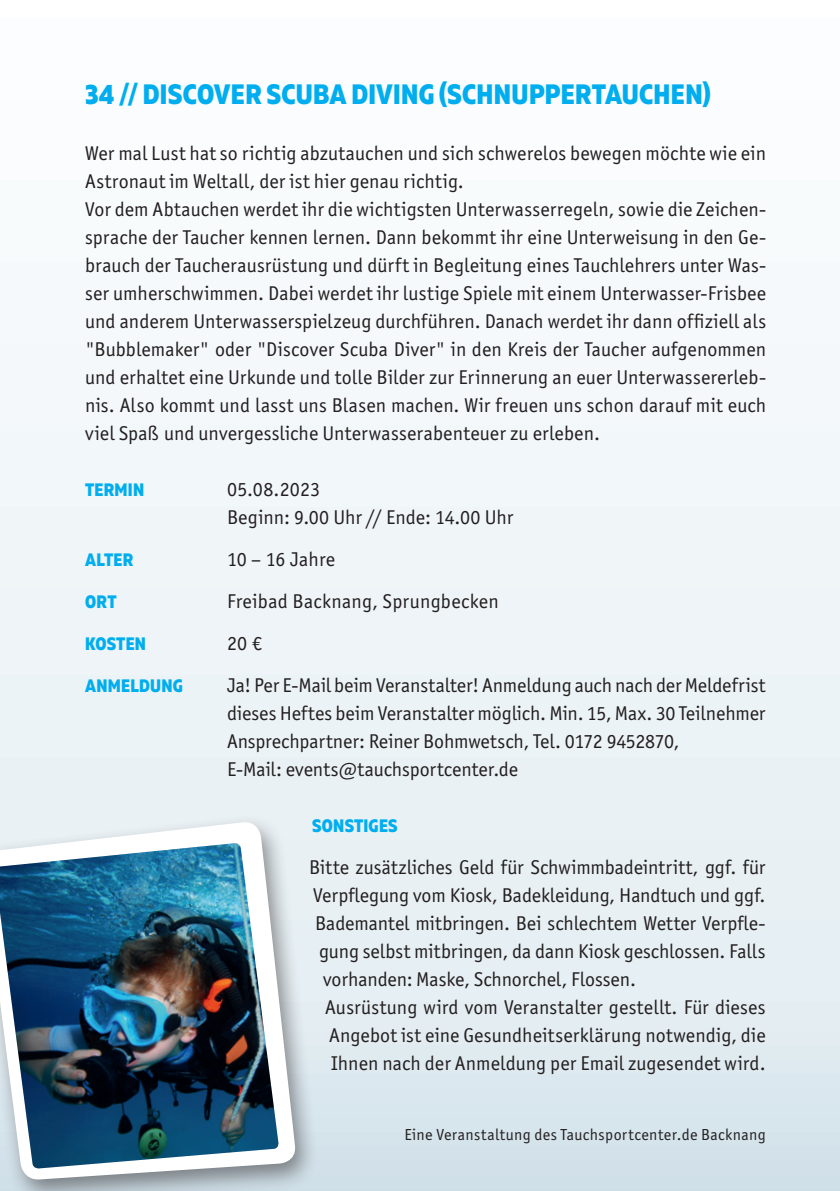
<style>
.page{position:relative;width:840px;height:1191px;background:#fff}
.page>*{position:absolute;margin:0;border:0;box-sizing:border-box;transform-origin:0 0}
.t1{font:800 28px "Muller Narrow";letter-spacing:.01em;color:#00aeef}
.t2{font:20px/28px "Officina Sans ITC Std";letter-spacing:.005em;color:#231f20}
.t3{font:800 18px "Muller Narrow";letter-spacing:.01em;color:#00aeef}
.t4{font:16px "Officina Sans ITC Std";letter-spacing:.025em;color:#231f20}
</style>
<div class="page">
<div style="left:0;top:0;width:839px;height:1191px;background:linear-gradient(to bottom,#fff,#dce8ee)"></div>
<svg style="left:839px;top:344px;width:1px;height:847px"></svg>
<div style="left:0;top:814px;width:319px;height:377px;background:#231f20;opacity:.5"></div>
<svg style="left:0;top:820px;width:297px;height:360px"></svg>
<img style="left:0;top:843px;width:279px;height:325px">
<h1 class="t1" style="left:85px;top:76px;width:627px">34 // DISCOVER SCUBA DIVING (SCHNUPPERTAUCHEN)</h1>
<p class="t2" style="left:85px;top:139px;width:682px">Wer mal Lust hat so richtig abzutauchen und sich schwerelos bewegen möchte wie ein Astronaut im Weltall, der ist hier genau richtig.<br>Vor dem Abtauchen werdet ihr die wichtigsten Unterwasserregeln, sowie die Zeichen&shy;sprache der Taucher kennen lernen. Dann bekommt ihr eine Unterweisung in den Ge&shy;brauch der Taucherausrüstung und dürft in Begleitung eines Tauchlehrers unter Was&shy;ser umherschwimmen. Dabei werdet ihr lustige Spiele mit einem Unterwasser-Frisbee und anderem Unterwasserspielzeug durchführen. Danach werdet ihr dann offiziell als "Bubblemaker" oder "Discover Scuba Diver" in den Kreis der Taucher aufgenommen und erhaltet eine Urkunde und tolle Bilder zur Erinnerung an euer Unterwassererleb&shy;nis. Also kommt und lasst uns Blasen machen. Wir freuen uns schon darauf mit euch viel Spaß und unvergessliche Unterwasserabenteuer zu erleben.</p>
<p class="t3" style="left:85px;top:478px;width:60px">TERMIN</p>
<p class="t2" style="left:227px;top:475px;width:288px">05.08.2023<br>Beginn: 9.00 Uhr // Ende: 14.00 Uhr</p>
<p class="t3" style="left:85px;top:548px;width:49px">ALTER</p>
<p class="t2" style="left:227px;top:545px;width:110px">10 – 16 Jahre</p>
<p class="t3" style="left:85px;top:590px;width:33px">ORT</p>
<p class="t2" style="left:227px;top:587px;width:273px">Freibad Backnang, Sprungbecken</p>
<p class="t3" style="left:85px;top:632px;width:62px">KOSTEN</p>
<p class="t2" style="left:227px;top:629px;width:36px">20 €</p>
<p class="t3" style="left:85px;top:674px;width:99px">ANMELDUNG</p>
<p class="t2" style="left:227px;top:671px;width:539px">Ja! Per E-Mail beim Veranstalter! Anmeldung auch nach der Meldefrist dieses Heftes beim Veranstalter möglich. Min. 15, Max. 30 Teilnehmer Ansprechpartner: Reiner Bohmwetsch, Tel. 0172 9452870,<br>E-Mail: events@tauchsportcenter.de</p>
<p class="t3" style="left:312px;top:814px;width:87px">SONSTIGES</p>
<p class="t2" style="left:309px;top:853px;width:458px">Bitte zusätzliches Geld für Schwimmbadeintritt, ggf. für</p>
<p class="t2" style="left:313px;top:881px;width:453px">Verpflegung vom Kiosk, Badekleidung, Handtuch und ggf.</p>
<p class="t2" style="left:315px;top:909px;width:452px">Bademantel mitbringen. Bei schlechtem Wetter Verpfle-</p>
<p class="t2" style="left:319px;top:937px;width:447px">gung selbst mitbringen, da dann Kiosk geschlossen. Falls</p>
<p class="t2" style="left:323px;top:965px;width:314px">vorhanden: Maske, Schnorchel, Flossen.</p>
<p class="t2" style="left:325px;top:993px;width:441px">Ausrüstung wird vom Veranstalter gestellt. Für dieses</p>
<p class="t2" style="left:329px;top:1021px;width:438px">Angebot ist eine Gesundheitserklärung notwendig, die</p>
<p class="t2" style="left:331px;top:1049px;width:436px">Ihnen nach der Anmeldung per Email zugesendet wird.</p>
<p class="t4" style="left:404px;top:1125px;width:363px">Eine Veranstaltung des Tauchsportcenter.de Backnang</p>
</div>
